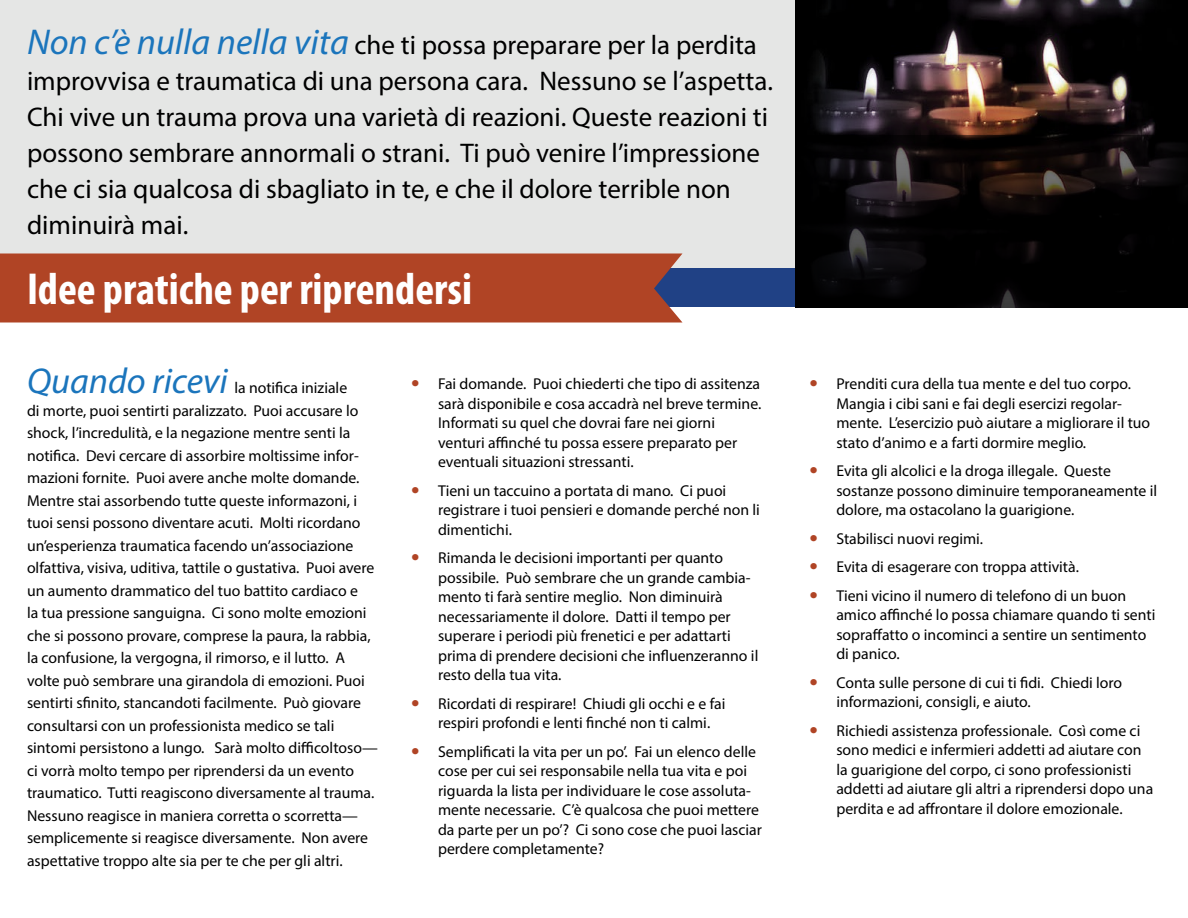
<style>
.page{position:relative;width:1188px;height:918px;background:#fff}
.page>*{position:absolute;margin:0;border:0;box-sizing:border-box;transform-origin:0 0}
.t1{font:700 condensed 45px "Myriad Pro";color:#fff}
.Copy{font:italic 36px "Myriad Pro";color:#1b75bc}
.Copy_02{font:27px/36px "Myriad Pro";color:#000}
.Copy-2{font:15.75px/19.5px "Myriad Pro";color:#000}
.s1{font-style:italic;font-size:36px;color:#1b75bc}
.s2{font-size:30px;color:#b04425}
</style>
<div class="page">
<div style="left:0;top:0;width:1188px;height:282px;background:#e5e6e5"></div>
<div style="left:0;top:268px;width:1188px;height:40px;background:#204185"></div>
<div style="left:0;top:254px;width:682px;height:69px;background:#b04425"></div>
<div style="left:796px;top:0;width:392px;height:308px;background:#000"></div>
<img style="left:818px;top:0;width:317px;height:136px">
<svg style="left:819px;top:136px;width:360px;height:172px"></svg>
<p class="Copy_02" style="left:27px;top:27px;width:748px"><span class="s1">Non c’è nulla nella vita</span> che ti possa preparare per la perdita improvvisa e traumatica di una persona cara. Nessuno se l’aspetta.<br>Chi vive un trauma prova una varietà di reazioni. Queste reazioni ti possono sembrare annormali o strani. Ti può venire l’impressione che ci sia qualcosa di sbagliato in te, e che il dolore terrible non diminuirà mai.</p>
<p class="t1" style="left:27px;top:261px;width:447px">Idee pratiche per riprendersi</p>
<p class="Copy" style="left:27px;top:359px;width:202px">Quando ricevi</p>
<p class="Copy-2" style="left:27px;top:376px;width:352px;line-height:22.5px;text-indent:207px">la notifica iniziale<br>di morte, puoi sentirti paralizzato. Puoi accusare lo shock, l’incredulità, e la negazione mentre senti la notifica. Devi cercare di assorbire moltissime infor&shy;mazioni fornite. Puoi avere anche molte domande.<br>Mentre stai assorbendo tutte queste informazoni, i tuoi sensi possono diventare acuti. Molti ricordano un’esperienza traumatica facendo un’associazione olfattiva, visiva, uditiva, tattile o gustativa. Puoi avere un aumento drammatico del tuo battito cardiaco e<br>la tua pressione sanguigna. Ci sono molte emozioni che si possono provare, comprese la paura, la rabbia, la confusione, la vergogna, il rimorso, e il lutto. A volte può sembrare una girandola di emozioni. Puoi sentirti sfinito, stancandoti facilmente. Può giovare consultarsi con un professionista medico se tali sintomi persistono a lungo. Sarà molto difficoltoso— ci vorrà molto tempo per riprendersi da un evento traumatico. Tutti reagiscono diversamente al trauma.<br>Nessuno reagisce in maniera corretta o scorretta— semplicemente si reagisce diversamente. Non avere aspettative troppo alte sia per te che per gli altri.</p>
<p class="Copy-2" style="left:438px;top:374px;width:325px;text-indent:-27px"><span class="s2">•</span> Fai domande. Puoi chiederti che tipo di assitenza sarà disponibile e cosa accadrà nel breve termine.<br>Informati su quel che dovrai fare nei giorni venturi affinché tu possa essere preparato per eventuali situazioni stressanti.</p>
<p class="Copy-2" style="left:438px;top:480px;width:323px;text-indent:-27px"><span class="s2">•</span> Tieni un taccuino a portata di mano. Ci puoi registrare i tuoi pensieri e domande perché non li dimentichi.</p>
<p class="Copy-2" style="left:438px;top:548px;width:322px;text-indent:-27px"><span class="s2">•</span> Rimanda le decisioni importanti per quanto possibile. Può sembrare che un grande cambia&shy;mento ti farà sentire meglio. Non diminuirà necessariamente il dolore. Datti il tempo per superare i periodi più frenetici e per adattarti prima di prendere decisioni che influenzeranno il resto della tua vita.</p>
<p class="Copy-2" style="left:438px;top:693px;width:289px;text-indent:-27px"><span class="s2">•</span> Ricordati di respirare! Chiudi gli occhi e e fai respiri profondi e lenti finché non ti calmi.</p>
<p class="Copy-2" style="left:438px;top:741px;width:325px;text-indent:-27px"><span class="s2">•</span> Semplificati la vita per un po’. Fai un elenco delle cose per cui sei responsabile nella tua vita e poi riguarda la lista per individuare le cose assoluta&shy;mente necessarie. C’è qualcosa che puoi mettere da parte per un po’? Ci sono cose che puoi lasciar perdere completamente?</p>
<p class="Copy-2" style="left:836px;top:374px;width:315px;text-indent:-27px"><span class="s2">•</span> Prenditi cura della tua mente e del tuo corpo.<br>Mangia i cibi sani e fai degli esercizi regolar&shy;mente. L’esercizio può aiutare a migliorare il tuo stato d’animo e a farti dormire meglio.</p>
<p class="Copy-2" style="left:836px;top:461px;width:322px;text-indent:-27px"><span class="s2">•</span> Evita gli alcolici e la droga illegale. Queste sostanze possono diminuire temporaneamente il dolore, ma ostacolano la guarigione.</p>
<p class="Copy-2" style="left:809px;top:528px;width:175px"><span class="s2">•</span> Stabilisci nuovi regimi.</p>
<p class="Copy-2" style="left:809px;top:557px;width:271px"><span class="s2">•</span> Evita di esagerare con troppa attività.</p>
<p class="Copy-2" style="left:836px;top:585px;width:320px;text-indent:-27px"><span class="s2">•</span> Tieni vicino il numero di telefono di un buon amico affinché lo possa chiamare quando ti senti sopraffatto o incominci a sentire un sentimento di panico.</p>
<p class="Copy-2" style="left:836px;top:672px;width:287px;text-indent:-27px"><span class="s2">•</span> Conta sulle persone di cui ti fidi. Chiedi loro informazioni, consigli, e aiuto.</p>
<p class="Copy-2" style="left:836px;top:720px;width:318px;text-indent:-27px"><span class="s2">•</span> Richiedi assistenza professionale. Così come ci sono medici e infermieri addetti ad aiutare con la guarigione del corpo, ci sono professionisti addetti ad aiutare gli altri a riprendersi dopo una perdita e ad affrontare il dolore emozionale.</p>
</div>
